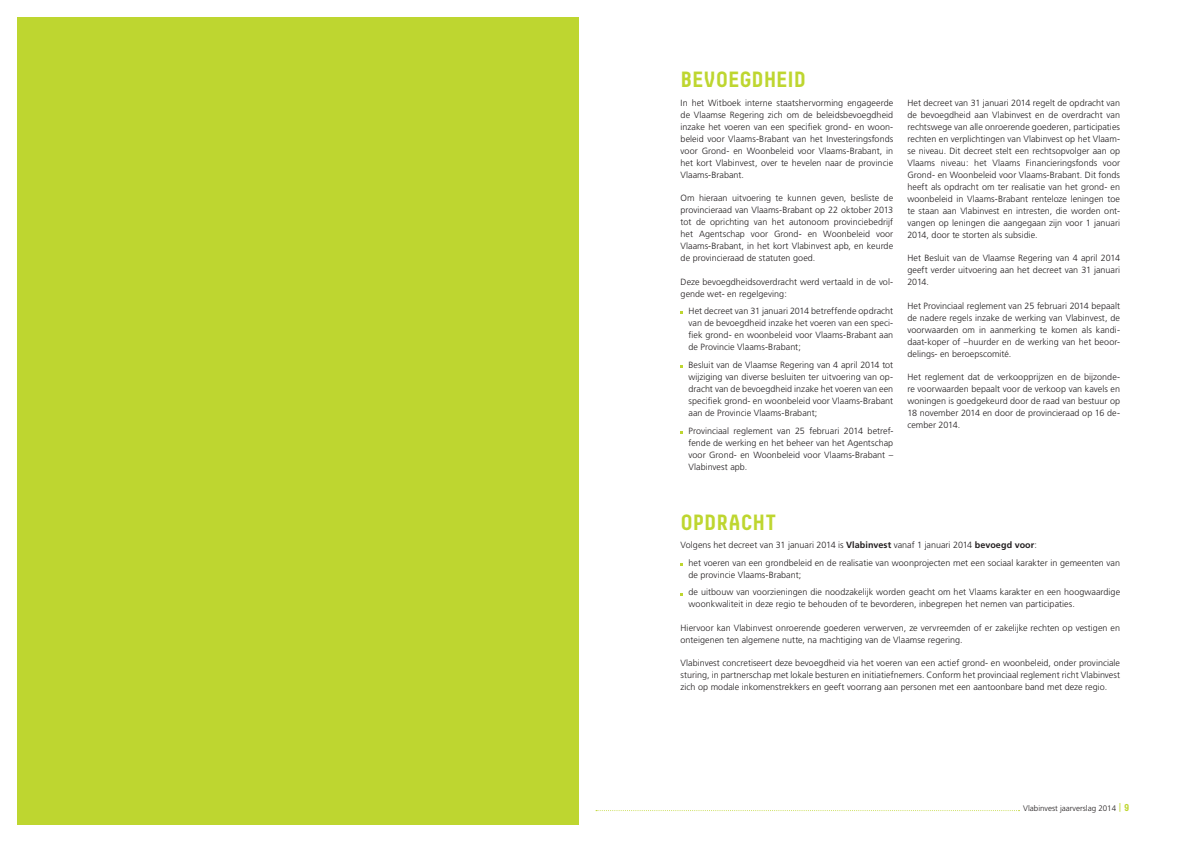
<style>
.page{position:relative;width:1191px;height:842px;background:#fff}
.page>*{position:absolute;margin:0;border:0;box-sizing:border-box;transform-origin:0 0}
.titel{font:700 22px "Decima";letter-spacing:-.005em;color:#bed630}
.body{font:300 9px/12px "Frutiger";color:#231f20;text-align:justify}
.t1{font:300 8px "Frutiger";color:#231f20}
.s1{font-weight:700}
.s2{font-family:"Decima";font-weight:400;font-size:10px;color:#bed630}
.s3{font-family:"Decima";font-weight:700;font-size:10px;color:#bed630}
</style>
<div class="page">
<svg style="left:596px;top:810px;width:423px;height:1px"></svg>
<div style="left:17px;top:17px;width:561px;height:808px;background:#bed630"></div>
<p class="titel" style="left:680px;top:67px;width:127px">BEVOEGDHEID</p>
<p class="body" style="left:680px;top:97px;width:214px">In het Witboek interne staatshervorming engageerde de Vlaamse Regering zich om de beleidsbevoegdheid inzake het voeren van een specifiek grond- en woon&shy;beleid voor Vlaams-Brabant van het Investeringsfonds voor Grond- en Woonbeleid voor Vlaams-Brabant, in het kort Vlabinvest, over te hevelen naar de provincie Vlaams-Brabant.</p>
<p class="body" style="left:680px;top:192px;width:214px">Om hieraan uitvoering te kunnen geven, besliste de provincieraad van Vlaams-Brabant op 22 oktober 2013 tot de oprichting van het autonoom provinciebedrijf het Agentschap voor Grond- en Woonbeleid voor Vlaams-Brabant, in het kort Vlabinvest apb, en keurde de provincieraad de statuten goed.</p>
<p class="body" style="left:680px;top:276px;width:214px">Deze bevoegdheidsoverdracht werd vertaald in de vol&shy;gende wet- en regelgeving:</p>
<p class="body" style="left:688px;top:305px;width:206px">Het decreet van 31 januari 2014 betreffende opdracht van de bevoegdheid inzake het voeren van een speci&shy;fiek grond- en woonbeleid voor Vlaams-Brabant aan de Provincie Vlaams-Brabant;</p>
<p class="body" style="left:688px;top:359px;width:206px">Besluit van de Vlaamse Regering van 4 april 2014 tot wijziging van diverse besluiten ter uitvoering van op&shy;dracht van de bevoegdheid inzake het voeren van een specifiek grond- en woonbeleid voor Vlaams-Brabant aan de Provincie Vlaams-Brabant;</p>
<p class="body" style="left:688px;top:425px;width:206px">Provinciaal reglement van 25 februari 2014 betref&shy;fende de werking en het beheer van het Agentschap voor Grond- en Woonbeleid voor Vlaams-Brabant – Vlabinvest apb.</p>
<p class="body" style="left:907px;top:97px;width:214px">Het decreet van 31 januari 2014 regelt de opdracht van de bevoegdheid aan Vlabinvest en de overdracht van rechtswege van alle onroerende goederen, participaties rechten en verplichtingen van Vlabinvest op het Vlaam&shy;se niveau. Dit decreet stelt een rechtsopvolger aan op Vlaams niveau: het Vlaams Financieringsfonds voor Grond- en Woonbeleid voor Vlaams-Brabant. Dit fonds heeft als opdracht om ter realisatie van het grond- en woonbeleid in Vlaams-Brabant renteloze leningen toe te staan aan Vlabinvest en intresten, die worden ont&shy;vangen op leningen die aangegaan zijn voor 1 januari 2014, door te storten als subsidie.</p>
<p class="body" style="left:907px;top:252px;width:214px">Het Besluit van de Vlaamse Regering van 4 april 2014 geeft verder uitvoering aan het decreet van 31 januari 2014.</p>
<p class="body" style="left:907px;top:300px;width:214px">Het Provinciaal reglement van 25 februari 2014 bepaalt de nadere regels inzake de werking van Vlabinvest, de voorwaarden om in aanmerking te komen als kandi&shy;daat-koper of –huurder en de werking van het beoor&shy;delings- en beroepscomité.</p>
<p class="body" style="left:907px;top:371px;width:214px">Het reglement dat de verkoopprijzen en de bijzonde&shy;re voorwaarden bepaalt voor de verkoop van kavels en woningen is goedgekeurd door de raad van bestuur op 18 november 2014 en door de provincieraad op 16 de&shy;cember 2014.</p>
<p class="titel" style="left:680px;top:509px;width:97px">OPDRACHT</p>
<p class="body" style="left:680px;top:539px;width:358px">Volgens het decreet van 31 januari 2014 is <span class="s1">Vlabinvest</span> vanaf 1 januari 2014 <span class="s1">bevoegd voor</span>:</p>
<p class="body" style="left:688px;top:557px;width:433px">het voeren van een grondbeleid en de realisatie van woonprojecten met een sociaal karakter in gemeenten van de provincie Vlaams-Brabant;</p>
<p class="body" style="left:688px;top:586px;width:433px">de uitbouw van voorzieningen die noodzakelijk worden geacht om het Vlaams karakter en een hoogwaardige woonkwaliteit in deze regio te behouden of te bevorderen, inbegrepen het nemen van participaties.</p>
<p class="body" style="left:680px;top:622px;width:441px">Hiervoor kan Vlabinvest onroerende goederen verwerven, ze vervreemden of er zakelijke rechten op vestigen en onteigenen ten algemene nutte, na machtiging van de Vlaamse regering.</p>
<p class="body" style="left:680px;top:657px;width:441px">Vlabinvest concretiseert deze bevoegdheid via het voeren van een actief grond- en woonbeleid, onder provinciale sturing, in partnerschap met lokale besturen en initiatiefnemers. Conform het provinciaal reglement richt Vlabinvest zich op modale inkomenstrekkers en geeft voorrang aan personen met een aantoonbare band met deze regio.</p>
<p class="t1" style="left:1023px;top:804px;width:108px">Vlabinvest jaarverslag 2014 <span class="s2">|</span> <span class="s3">9</span></p>
</div>
